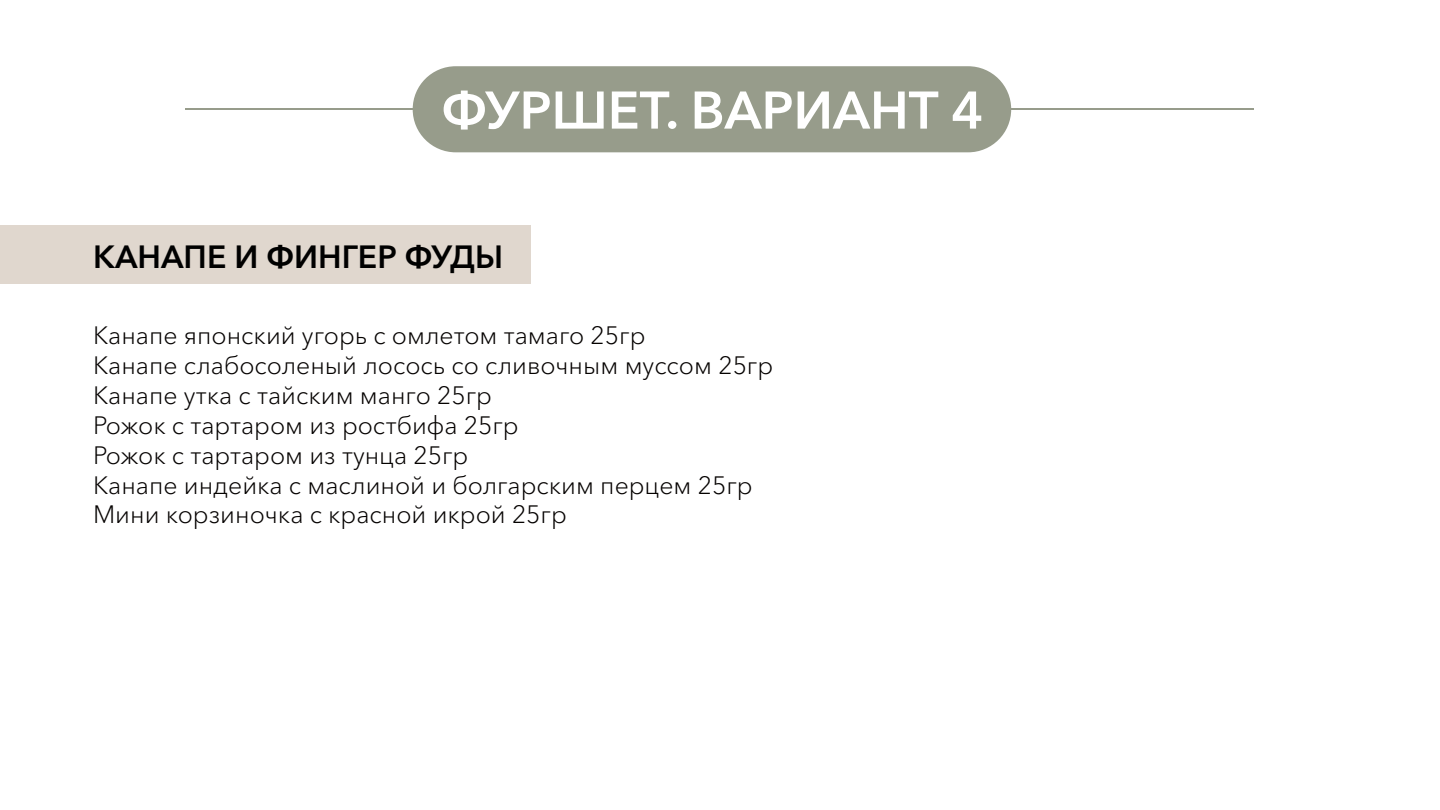
<style>
.page{position:relative;width:1440px;height:810px;background:#fff}
.page>*{position:absolute;margin:0;border:0;box-sizing:border-box;transform-origin:0 0}
.t1{font:600 52.5px "Avenir Next Cyr";color:#fff}
.t2{font:600 31.95px "Avenir Next Cyr";color:#000}
.t3{font:300 24.9px/30px "Avenir Next Cyr";color:#050200}
</style>
<div class="page">
<div style="left:0;top:225px;width:531px;height:59px;background:#e0d7ce"></div>
<div style="left:413px;top:66px;width:598px;height:86px;background:#979c8b;border-radius:43px"></div>
<hr style="left:186px;top:108px;width:1068px;height:2px;background:#979c8b">
<h1 class="t1" style="left:442px;top:78px;width:544px">ФУРШЕТ. ВАРИАНТ 4</h1>
<p class="t2" style="left:93px;top:238px;width:412px">КАНАПЕ И ФИНГЕР ФУДЫ</p>
<p class="t3" style="left:93px;top:320px;width:682px">Канапе японский угорь с омлетом тамаго 25гр<br>Канапе слабосоленый лосось со сливочным муссом 25гр Канапе утка с тайским манго 25гр<br>Рожок с тартаром из ростбифа 25гр<br>Рожок с тартаром из тунца 25гр<br>Канапе индейка с маслиной и болгарским перцем 25гр Мини корзиночка с красной икрой 25гр</p>
</div>
